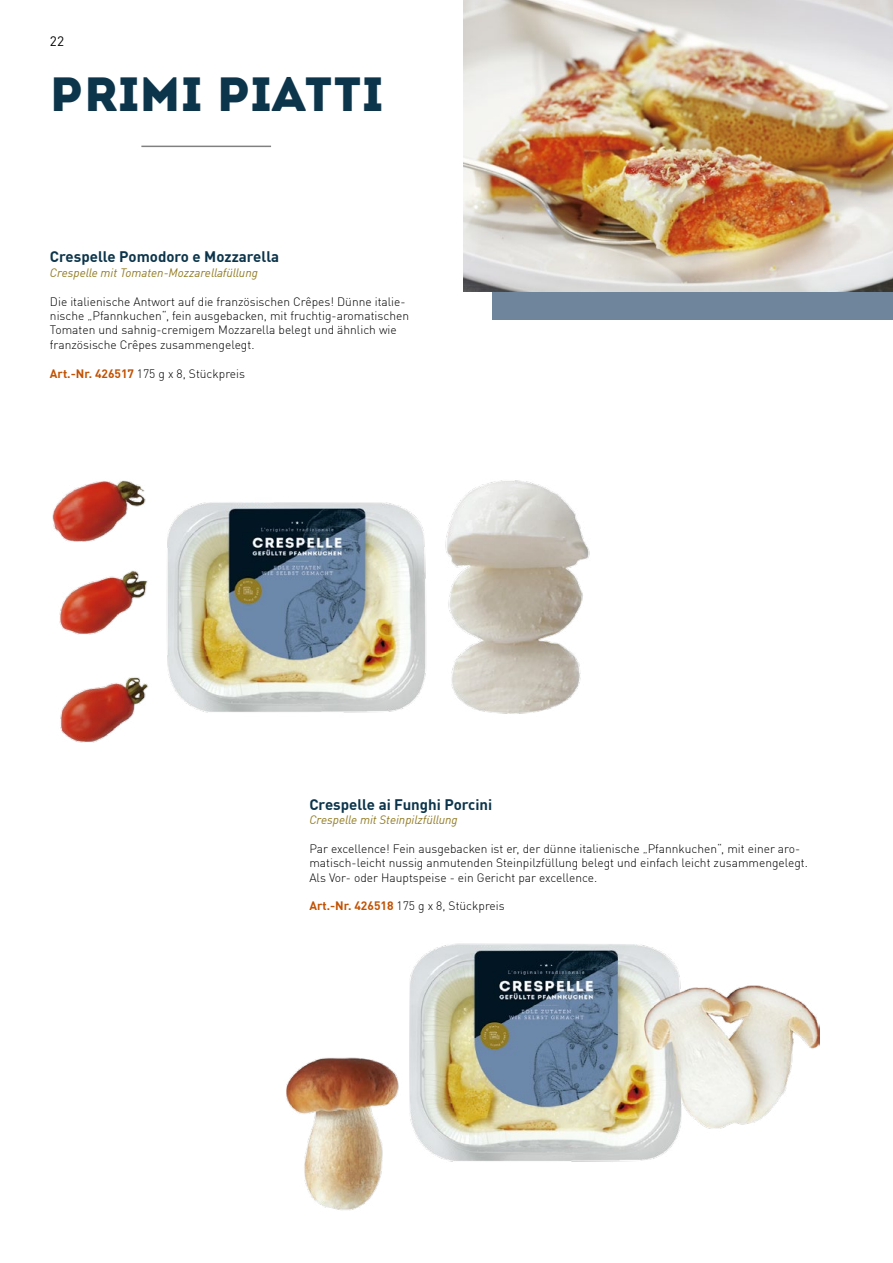
<style>
.page{position:relative;width:893px;height:1263px;background:#fff}
.page>*{position:absolute;margin:0;border:0;box-sizing:border-box;transform-origin:0 0}
.t1{font:48px "Intro";letter-spacing:.02em;color:#0c354b}
.t2{font:700 15px "DIN Offc";color:#0c354b}
.t3{font:13.5px "DIN Offc";color:#000}
.t4{font:300 12px/14.4px "DIN Offc";color:#000}
.t5{font:italic 12px "DIN Offc";color:#927b23}
.s1{font-weight:700;color:#c35100}
</style>
<div class="page">
<div style="left:492px;top:31px;width:401px;height:289px;background:#6e859b"></div>
<hr style="left:141px;top:146px;width:130px;height:1px;background:#000">
<img style="left:463px;top:0;width:430px;height:291px">
<img style="left:52px;top:480px;width:538px;height:263px">
<img style="left:286px;top:943px;width:533px;height:268px">
<p class="t3" style="left:50px;top:33px;width:16px">22</p>
<h1 class="t1" style="left:50px;top:66px;width:334px">PRIMI PIATTI</h1>
<p class="t2" style="left:50px;top:247px;width:231px">Crespelle Pomodoro e Mozzarella</p>
<p class="t5" style="left:50px;top:265px;width:209px">Crespelle mit Tomaten-Mozzarellafüllung</p>
<p class="t4" style="left:50px;top:294px;width:361px">Die italienische Antwort auf die französischen Crêpes! Dünne italie&shy;nische „Pfannkuchen“, fein ausgebacken, mit fruchtig-aromatischen Tomaten und sahnig-cremigem Mozzarella belegt und ähnlich wie französische Crêpes zusammengelegt.</p>
<p class="t4" style="left:50px;top:366px;width:197px"><span class="s1">Art.-Nr. 426517</span> 175 g x 8, Stückpreis</p>
<p class="t2" style="left:309px;top:794px;width:184px">Crespelle ai Funghi Porcini</p>
<p class="t5" style="left:309px;top:812px;width:150px">Crespelle mit Steinpilzfüllung</p>
<p class="t4" style="left:309px;top:841px;width:500px">Par excellence! Fein ausgebacken ist er, der dünne italienische „Pfannkuchen“, mit einer aro&shy;matisch-leicht nussig anmutenden Steinpilzfüllung belegt und einfach leicht zusammengelegt.<br>Als Vor- oder Hauptspeise - ein Gericht par excellence.</p>
<p class="t4" style="left:309px;top:899px;width:197px"><span class="s1">Art.-Nr. 426518</span> 175 g x 8, Stückpreis</p>
</div>
